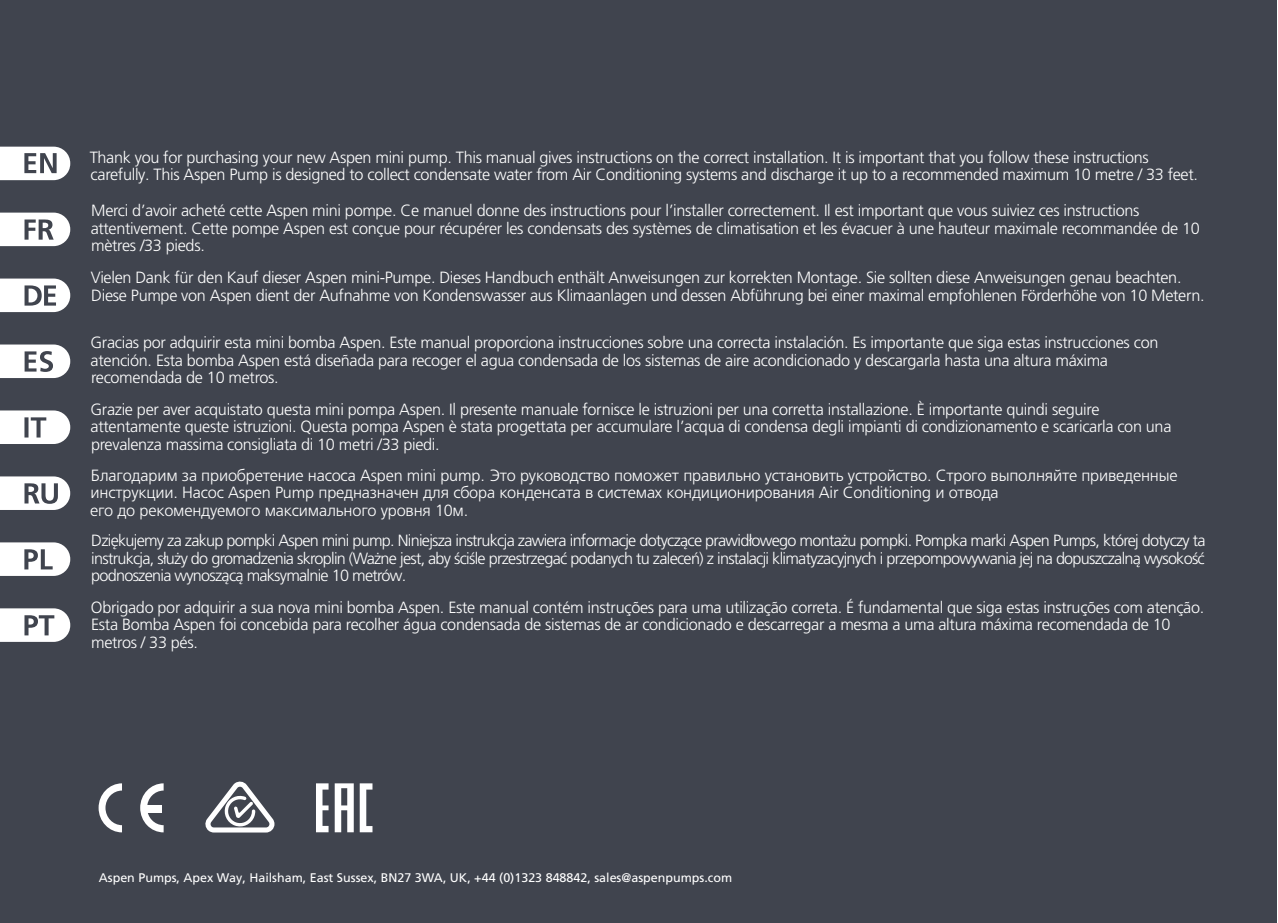
<style>
.page{position:relative;width:1278px;height:923px;background:#fff}
.page>*{position:absolute;margin:0;border:0;box-sizing:border-box;transform-origin:0 0}
.t1{font:300 16.25px/17.5px "Frutiger LT Pro";letter-spacing:-.02em;color:#fff}
.t2{font:300 16.25px/17.5px "Frutiger LTCYR";letter-spacing:-.01em;color:#fff}
.t3{font:12.5px "Frutiger LT Pro";color:#fff}
.s1{font-family:"Frutiger LT Pro"}
</style>
<div class="page">
<div style="left:0;top:0;width:1276px;height:922px;background:#40444e"></div>
<svg style="left:0;top:212px;width:70px;height:34px;background:#d9dadc"></svg>
<svg style="left:0;top:344px;width:70px;height:34px;background:#dbdbdd"></svg>
<svg style="left:0;top:278px;width:70px;height:34px"></svg>
<svg style="left:0;top:542px;width:70px;height:33px;background:#dedfe1"></svg>
<svg style="left:0;top:608px;width:70px;height:33px;background:#dedee0"></svg>
<svg style="left:0;top:410px;width:70px;height:34px;background:#e3e3e5"></svg>
<svg style="left:0;top:476px;width:70px;height:34px"></svg>
<svg style="left:0;top:147px;width:70px;height:33px"></svg>
<svg style="left:99px;top:783px;width:23px;height:49px"></svg>
<svg style="left:140px;top:783px;width:24px;height:49px"></svg>
<div style="left:146px;top:804px;width:15px;height:8px;background:#fff"></div>
<svg style="left:360px;top:783px;width:12px;height:49px"></svg>
<svg style="left:316px;top:783px;width:12px;height:49px"></svg>
<svg style="left:335px;top:783px;width:19px;height:49px"></svg>
<svg style="left:205px;top:781px;width:69px;height:51px"></svg>
<p class="t1" style="left:90px;top:148px;width:1109px">Thank you for purchasing your new Aspen mini pump. This manual gives instructions on the correct installation. It is important that you follow these instructions carefully. This Aspen Pump is designed to collect condensate water from Air Conditioning systems and discharge it up to a recommended maximum 10 metre / 33 feet.</p>
<p class="t1" style="left:91px;top:202px;width:1110px">Merci d’avoir acheté cette Aspen mini pompe. Ce manuel donne des instructions pour l’installer correctement. Il est important que vous suiviez ces instructions attentivement. Cette pompe Aspen est conçue pour récupérer les condensats des systèmes de climatisation et les évacuer à une hauteur maximale recommandée de 10 mètres /33 pieds.</p>
<p class="t1" style="left:91px;top:269px;width:1115px">Vielen Dank für den Kauf dieser Aspen mini-Pumpe. Dieses Handbuch enthält Anweisungen zur korrekten Montage. Sie sollten diese Anweisungen genau beachten.<br>Diese Pumpe von Aspen dient der Aufnahme von Kondenswasser aus Klimaanlagen und dessen Abführung bei einer maximal empfohlenen Förderhöhe von 10 Metern.</p>
<p class="t1" style="left:91px;top:333px;width:1069px">Gracias por adquirir esta mini bomba Aspen. Este manual proporciona instrucciones sobre una correcta instalación. Es importante que siga estas instrucciones con atención. Esta bomba Aspen está diseñada para recoger el agua condensada de los sistemas de aire acondicionado y descargarla hasta una altura máxima recomendada de 10 metros.</p>
<p class="t1" style="left:90px;top:400px;width:1082px">Grazie per aver acquistato questa mini pompa Aspen. Il presente manuale fornisce le istruzioni per una corretta installazione. È importante quindi seguire attentamente queste istruzioni. Questa pompa Aspen è stata progettata per accumulare l’acqua di condensa degli impianti di condizionamento e scaricarla con una prevalenza massima consigliata di 10 metri /33 piedi.</p>
<p class="t2" style="left:90px;top:466px;width:1089px">Благодарим за приобретение насоса <span class="s1">Aspen mini</span> pump. Это руководство поможет правильно установить устройство. Строго выполняйте приведенные инструкции. Насос Aspen Pump предназначен для сбора конденсата в системах кондиционирования Air Conditioning и отвода<br>его до рекомендуемого максимального уровня <span class="s1">10</span>м<span class="s1">.</span></p>
<p class="t1" style="left:91px;top:532px;width:1116px;text-align:justify">Dziękujemy za zakup pompki Aspen mini pump. Niniejsza instrukcja zawiera informacje dotyczące prawidłowego montażu pompki. Pompka marki Aspen Pumps, której dotyczy ta instrukcja, służy do gromadzenia skroplin (Ważne jest, aby ściśle przestrzegać podanych tu zaleceń) z instalacji klimatyzacyjnych i przepompowywania jej na dopuszczalną wysokość podnoszenia wynoszącą maksymalnie 10 metrów.</p>
<p class="t1" style="left:91px;top:598px;width:1115px">Obrigado por adquirir a sua nova mini bomba Aspen. Este manual contém instruções para uma utilização correta. É fundamental que siga estas instruções com atenção.<br>Esta Bomba Aspen foi concebida para recolher água condensada de sistemas de ar condicionado e descarregar a mesma a uma altura máxima recomendada de 10 metros / 33 pés.</p>
<p class="t3" style="left:99px;top:870px;width:635px">Aspen Pumps, Apex Way, Hailsham, East Sussex, BN27 3WA, UK, +44 (0)1323 848842, sales@aspenpumps.com</p>
</div>
